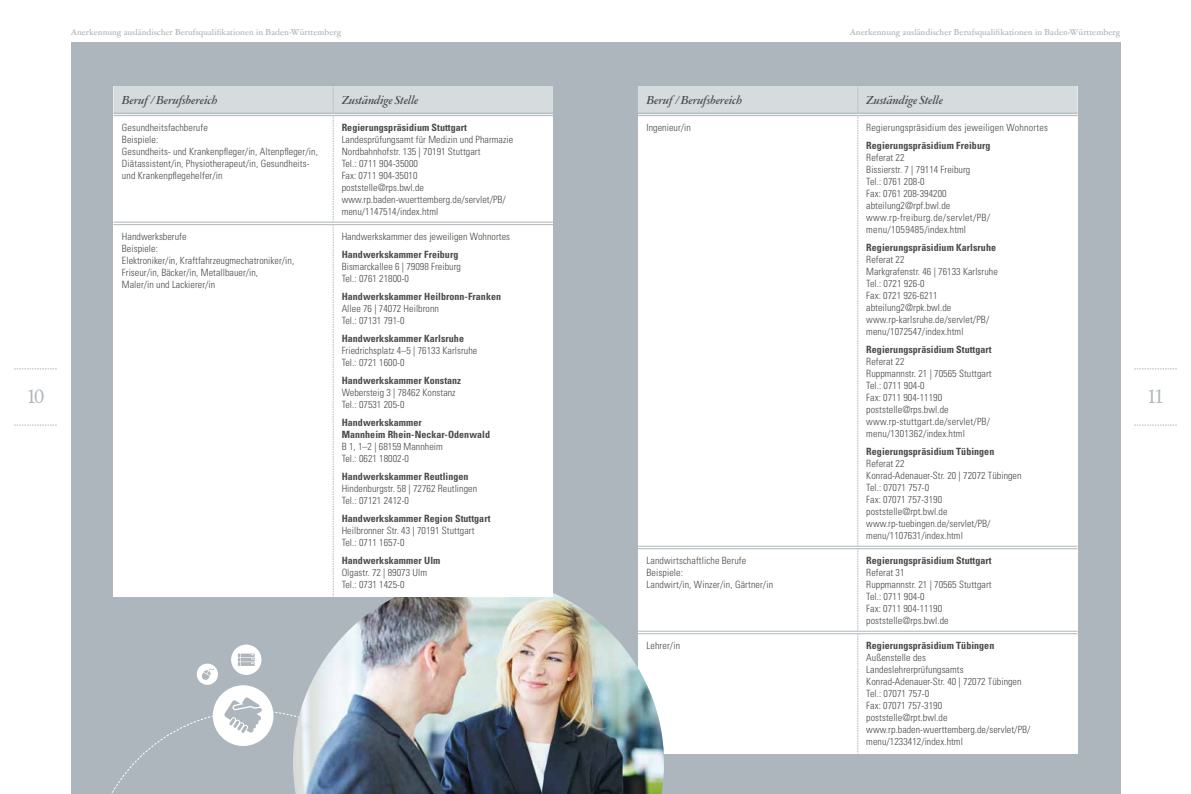
<style>
.page{position:relative;width:1191px;height:794px;background:#fff}
.page>*{position:absolute;margin:0;border:0;box-sizing:border-box;transform-origin:0 0}
.t1{font:25px "Garamont Amst SB";color:#adb6bc}
.t2{font:13px "Garamont Amst SB Med Ita";color:#4a4a49}
.t3{font:300 condensed 10px/12px "Univers";letter-spacing:.005em;color:#4a4a49}
.t4{font:700 condensed 10px/12px "Univers";letter-spacing:.005em;color:#4a4a49}
.t5{font:500 9.5px "Garamont Amst SB";color:#adb6bc}
</style>
<div class="page">
<div style="left:71px;top:43px;width:1049px;height:751px;background:#adb6bc"></div>
<div style="left:638px;top:86px;width:439px;height:667px;background:#fff"></div>
<hr style="left:638px;top:113px;width:219px;height:1px;background:#adb6bc">
<hr style="left:638px;top:115px;width:219px;height:1px;background:#adb6bc">
<hr style="left:857px;top:113px;width:220px;height:1px;background:#adb6bc">
<hr style="left:857px;top:115px;width:220px;height:1px;background:#adb6bc">
<hr style="left:638px;top:546px;width:219px;height:1px;background:#adb6bc">
<hr style="left:638px;top:548px;width:219px;height:1px;background:#adb6bc">
<hr style="left:857px;top:546px;width:220px;height:1px;background:#adb6bc">
<hr style="left:857px;top:548px;width:220px;height:1px;background:#adb6bc">
<hr style="left:638px;top:631px;width:219px;height:1px;background:#adb6bc">
<hr style="left:638px;top:633px;width:219px;height:1px;background:#adb6bc">
<hr style="left:857px;top:631px;width:220px;height:1px;background:#adb6bc">
<hr style="left:857px;top:633px;width:220px;height:1px;background:#adb6bc">
<img style="left:305px;top:577px;width:359px;height:217px">
<svg style="left:113px;top:86px;width:440px;height:511px"></svg>
<hr style="left:113px;top:113px;width:220px;height:1px;background:#adb6bc">
<hr style="left:113px;top:115px;width:220px;height:1px;background:#adb6bc">
<hr style="left:333px;top:113px;width:220px;height:1px;background:#adb6bc">
<hr style="left:333px;top:115px;width:220px;height:1px;background:#adb6bc">
<hr style="left:113px;top:222px;width:220px;height:1px;background:#adb6bc">
<hr style="left:113px;top:224px;width:220px;height:1px;background:#adb6bc">
<hr style="left:333px;top:222px;width:220px;height:1px;background:#adb6bc">
<hr style="left:333px;top:224px;width:220px;height:1px;background:#adb6bc">
<div style="left:231px;top:644px;width:30px;height:31px;background:#fff;border-radius:50%"></div>
<svg style="left:238px;top:653px;width:17px;height:13px"></svg>
<div style="left:213px;top:685px;width:60px;height:61px;background:#fff;border-radius:50%"></div>
<svg style="left:112px;top:697px;width:306px;height:97px"></svg>
<div style="left:197px;top:663px;width:21px;height:22px;background:#fff;border-radius:50%"></div>
<svg style="left:202px;top:668px;width:12px;height:12px"></svg>
<svg style="left:1134px;top:369px;width:42px;height:1px"></svg>
<svg style="left:1134px;top:425px;width:42px;height:1px"></svg>
<svg style="left:14px;top:369px;width:43px;height:1px"></svg>
<svg style="left:14px;top:425px;width:43px;height:1px"></svg>
<h1 class="t1" style="left:26px;top:383px;width:20px">10</h1>
<p class="t5" style="left:71px;top:27px;width:272px">Anerkennung ausländischer Berufsqualifikationen in Baden-Württemberg</p>
<h2 class="t2" style="left:122px;top:93px;width:97px">Beruf / Berufsbereich</h2>
<h2 class="t2" style="left:342px;top:93px;width:78px">Zuständige Stelle</h2>
<p class="t3" style="left:122px;top:121px;width:197px">Gesundheitsfachberufe<br>Beispiele:<br>Gesundheits- und Krankenpfleger/in, Altenpfleger/in, Diätassistent/in, Physiotherapeut/in, Gesundheits&shy;und Krankenpflegehelfer/in</p>
<p class="t4" style="left:342px;top:121px;width:127px">Regierungspräsidium Stuttgart</p>
<p class="t3" style="left:342px;top:133px;width:173px">Landesprüfungsamt für Medizin und Pharmazie<br>Nordbahnhofstr. 135 | 70191 Stuttgart<br>Tel.: 0711 904-35000<br>Fax: 0711 904-35010<br>poststelle@rps.bwl.de www.rp.baden-wuerttemberg.de/servlet/PB/ menu/1147514/index.html</p>
<p class="t3" style="left:122px;top:230px;width:174px">Handwerksberufe<br>Beispiele:<br>Elektroniker/in, Kraftfahrzeugmechatroniker/in,<br>Friseur/in, Bäcker/in, Metallbauer/in,<br>Maler/in und Lackierer/in</p>
<p class="t3" style="left:342px;top:230px;width:170px">Handwerkskammer des jeweiligen Wohnortes</p>
<p class="t4" style="left:342px;top:248px;width:118px">Handwerkskammer Freiburg</p>
<p class="t3" style="left:342px;top:260px;width:121px">Bismarckallee 6 | 79098 Freiburg<br>Tel.: 0761 21800-0</p>
<p class="t4" style="left:342px;top:290px;width:161px">Handwerkskammer Heilbronn-Franken</p>
<p class="t3" style="left:342px;top:302px;width:99px">Allee 76 | 74072 Heilbronn<br>Tel.: 07131 791-0</p>
<p class="t4" style="left:342px;top:332px;width:124px">Handwerkskammer Karlsruhe</p>
<p class="t3" style="left:342px;top:344px;width:137px">Friedrichsplatz 4–5 | 76133 Karlsruhe<br>Tel.: 0721 1600-0</p>
<p class="t4" style="left:342px;top:374px;width:121px">Handwerkskammer Konstanz</p>
<p class="t3" style="left:342px;top:386px;width:115px">Webersteig 3 | 78462 Konstanz<br>Tel.: 07531 205-0</p>
<p class="t4" style="left:342px;top:416px;width:150px">Handwerkskammer<br>Mannheim Rhein-Neckar-Odenwald</p>
<p class="t3" style="left:342px;top:440px;width:103px">B 1, 1–2 | 68159 Mannheim<br>Tel.: 0621 18002-0</p>
<p class="t4" style="left:342px;top:470px;width:128px">Handwerkskammer Reutlingen</p>
<p class="t3" style="left:342px;top:482px;width:137px">Hindenburgstr. 58 | 72762 Reutlingen<br>Tel.: 07121 2412-0</p>
<p class="t4" style="left:342px;top:512px;width:150px">Handwerkskammer Region Stuttgart</p>
<p class="t3" style="left:342px;top:524px;width:134px">Heilbronner Str. 43 | 70191 Stuttgart<br>Tel.: 0711 1657-0</p>
<p class="t4" style="left:342px;top:554px;width:100px">Handwerkskammer Ulm</p>
<p class="t3" style="left:342px;top:566px;width:87px">Olgastr. 72 | 89073 Ulm<br>Tel.: 0731 1425-0</p>
<p class="t5" style="left:849px;top:27px;width:272px">Anerkennung ausländischer Berufsqualifikationen in Baden-Württemberg</p>
<h2 class="t2" style="left:646px;top:93px;width:97px">Beruf / Berufsbereich</h2>
<h2 class="t2" style="left:866px;top:93px;width:78px">Zuständige Stelle</h2>
<p class="t3" style="left:646px;top:121px;width:46px">Ingenieur/in</p>
<p class="t3" style="left:866px;top:121px;width:183px">Regierungspräsidium des jeweiligen Wohnortes</p>
<p class="t4" style="left:866px;top:139px;width:126px">Regierungspräsidium Freiburg</p>
<p class="t3" style="left:866px;top:151px;width:125px">Referat 22<br>Bissierstr. 7 | 79114 Freiburg<br>Tel.: 0761 208-0<br>Fax: 0761 208-394200 abteilung2@rpf.bwl.de www.rp-freiburg.de/servlet/PB/-- menu/1059485/index.html</p>
<p class="t4" style="left:866px;top:241px;width:131px">Regierungspräsidium Karlsruhe</p>
<p class="t3" style="left:866px;top:253px;width:133px">Referat 22<br>Markgrafenstr. 46 | 76133 Karlsruhe<br>Tel.: 0721 926-0<br>Fax: 0721 926-6211 abteilung2@rpk.bwl.de www.rp-karlsruhe.de/servlet/PB/ menu/1072547/index.html</p>
<p class="t4" style="left:866px;top:343px;width:127px">Regierungspräsidium Stuttgart</p>
<p class="t3" style="left:866px;top:355px;width:127px">Referat 22<br>Ruppmannstr. 21 | 70565 Stuttgart<br>Tel.: 0711 904-0<br>Fax: 0711 904-11190 poststelle@rps.bwl.de www.rp-stuttgart.de/servlet/PB/ menu/1301362/index.html</p>
<p class="t4" style="left:866px;top:445px;width:130px">Regierungspräsidium Tübingen</p>
<p class="t3" style="left:866px;top:457px;width:157px">Referat 22<br>Konrad-Adenauer-Str. 20 | 72072 Tübingen<br>Tel.: 07071 757-0<br>Fax: 07071 757-3190 poststelle@rpt.bwl.de www.rp-tuebingen.de/servlet/PB/ menu/1107631/index.html</p>
<p class="t3" style="left:646px;top:554px;width:128px">Landwirtschaftliche Berufe<br>Beispiele:<br>Landwirt/in, Winzer/in, Gärtner/in</p>
<p class="t4" style="left:866px;top:554px;width:127px">Regierungspräsidium Stuttgart</p>
<p class="t3" style="left:866px;top:566px;width:127px">Referat 31<br>Ruppmannstr. 21 | 70565 Stuttgart<br>Tel.: 0711 904-0<br>Fax: 0711 904-11190 poststelle@rps.bwl.de</p>
<p class="t3" style="left:646px;top:639px;width:35px">Lehrer/in</p>
<p class="t4" style="left:866px;top:639px;width:130px">Regierungspräsidium Tübingen</p>
<p class="t3" style="left:866px;top:651px;width:166px">Außenstelle des<br>Landeslehrerprüfungsamts<br>Konrad-Adenauer-Str. 40 | 72072 Tübingen<br>Tel.: 07071 757-0<br>Fax: 07071 757-3190<br>poststelle@rpt.bwl.de www.rp.baden-wuerttemberg.de/servlet/PB/ menu/1233412/index.html</p>
<h1 class="t1" style="left:1146px;top:383px;width:20px">11</h1>
</div>
